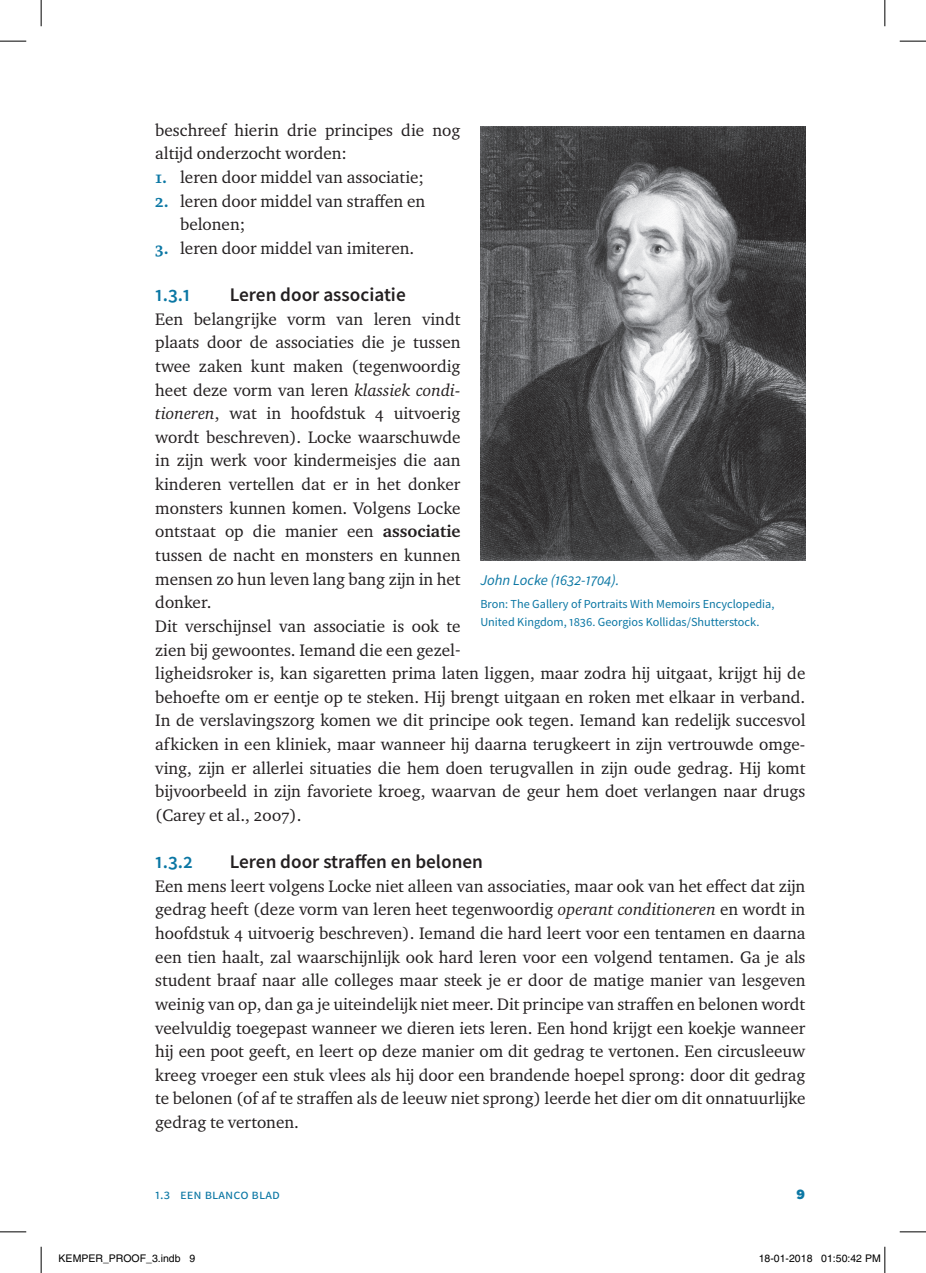
<style>
.page{position:relative;width:926px;height:1273px;background:#fff}
.page>*{position:absolute;margin:0;border:0;box-sizing:border-box;transform-origin:0 0}
.t1{font:600 19.25px "Source Sans Pro";color:#231f20}
.t2{font:600 19.25px "Source Sans Pro";color:#0b77a4}
.t3{font:900 17.5px "Source Sans Pro";color:#0b77a4}
.t4{font:17.15px/23.6px "Charter ITC Std";color:#231f20}
.t5{font:italic 14.88px "Source Sans Pro";color:#0b77a4}
.t6{font:14px "Source Sans Pro";letter-spacing:.005em;color:#0b77a4}
.t7{font:12.25px/17.5px "Source Sans Pro";color:#0b77a4}
.t8{font:10.5px "Helvetica";color:#000}
.s1{font-weight:700;color:#0b77a4}
.s2{font-style:italic}
.s3{font-weight:700}
</style>
<div class="page">
<img style="left:480px;top:127px;width:325px;height:434px">
<svg style="left:0;top:41px;width:26px;height:1px"></svg>
<svg style="left:899px;top:41px;width:27px;height:1px"></svg>
<svg style="left:0;top:1231px;width:26px;height:1px"></svg>
<svg style="left:899px;top:1231px;width:27px;height:1px"></svg>
<svg style="left:41px;top:0;width:1px;height:26px"></svg>
<svg style="left:41px;top:1247px;width:1px;height:26px"></svg>
<svg style="left:884px;top:0;width:1px;height:26px"></svg>
<div style="left:821px;top:1255px;width:6px;height:8px;border:1px solid #fff;border-radius:50%"></div>
<svg style="left:822px;top:1247px;width:63px;height:26px"></svg>
<p class="t4" style="left:155px;top:118px;width:307px">beschreef hierin drie principes die nog altijd onderzocht worden:</p>
<p class="t4" style="left:155px;top:165px;width:270px"><span class="s1">1.</span> leren door middel van associatie;</p>
<p class="t4" style="left:180px;top:189px;width:247px;text-indent:-25px"><span class="s1">2.</span> leren door middel van straffen en belonen;</p>
<p class="t4" style="left:155px;top:236px;width:260px"><span class="s1">3.</span> leren door middel van imiteren.</p>
<p class="t2" style="left:155px;top:282px;width:36px">1.3.1</p>
<p class="t1" style="left:230px;top:282px;width:177px">Leren door associatie</p>
<p class="t4" style="left:155px;top:307px;width:651px">Een belangrijke vorm van leren vindt<br>plaats door de associaties die je tussen<br>twee zaken kunt maken (tegenwoordig<br>heet deze vorm van leren <span class="s2">klassiek condi-<br>tioneren</span>, wat in hoofdstuk 4 uitvoerig<br>wordt beschreven). Locke waarschuwde<br>in zijn werk voor kindermeisjes die aan<br>kinderen vertellen dat er in het donker<br>monsters kunnen komen. Volgens Locke<br>ontstaat op die manier een <span class="s3">associatie<br></span>tussen de nacht en monsters en kunnen<br>mensen zo hun leven lang bang zijn in het<br>donker.<br>Dit verschijnsel van associatie is ook te<br>zien bij gewoontes. Iemand die een gezel-<br>ligheidsroker is, kan sigaretten prima laten liggen, maar zodra hij uitgaat, krijgt hij de behoefte om er eentje op te steken. Hij brengt uitgaan en roken met elkaar in verband.<br>In de verslavingszorg komen we dit principe ook tegen. Iemand kan redelijk succesvol afkicken in een kliniek, maar wanneer hij daarna terugkeert in zijn vertrouwde omge&shy;ving, zijn er allerlei situaties die hem doen terugvallen in zijn oude gedrag. Hij komt bijvoorbeeld in zijn favoriete kroeg, waarvan de geur hem doet verlangen naar drugs (Carey et al., 2007).</p>
<p class="t2" style="left:155px;top:849px;width:39px">1.3.2</p>
<p class="t1" style="left:230px;top:849px;width:255px">Leren door straffen en belonen</p>
<p class="t4" style="left:155px;top:874px;width:651px;text-align:justify">Een mens leert volgens Locke niet alleen van associaties, maar ook van het effect dat zijn gedrag heeft (deze vorm van leren heet tegenwoordig <span class="s2">operant conditioneren</span> en wordt in hoofdstuk 4 uitvoerig beschreven). Iemand die hard leert voor een tentamen en daarna een tien haalt, zal waarschijnlijk ook hard leren voor een volgend tentamen. Ga je als student braaf naar alle colleges maar steek je er door de matige manier van lesgeven weinig van op, dan ga je uiteindelijk niet meer. Dit principe van straffen en belonen wordt veelvuldig toegepast wanneer we dieren iets leren. Een hond krijgt een koekje wanneer hij een poot geeft, en leert op deze manier om dit gedrag te vertonen. Een circusleeuw kreeg vroeger een stuk vlees als hij door een brandende hoepel sprong: door dit gedrag te belonen (of af te straffen als de leeuw niet sprong) leerde het dier om dit onnatuurlijke gedrag te vertonen.</p>
<p class="t5" style="left:480px;top:570px;width:140px">John Locke (1632-1704).</p>
<p class="t7" style="left:480px;top:595px;width:296px">Bron: The Gallery of Portraits With Memoirs Encyclopedia,<br>United Kingdom, 1836. Georgios Kollidas/Shutterstock.</p>
<p class="t6" style="left:155px;top:1185px;width:126px">1.3 Een blanco blad</p>
<p class="t3" style="left:796px;top:1181px;width:11px">9</p>
<p class="t8" style="left:59px;top:1253px;width:138px">KEMPER_PROOF_3.indb 9</p>
<p class="t8" style="left:758px;top:1253px;width:123px">18-01-2018 01:50:42 PM</p>
</div>
